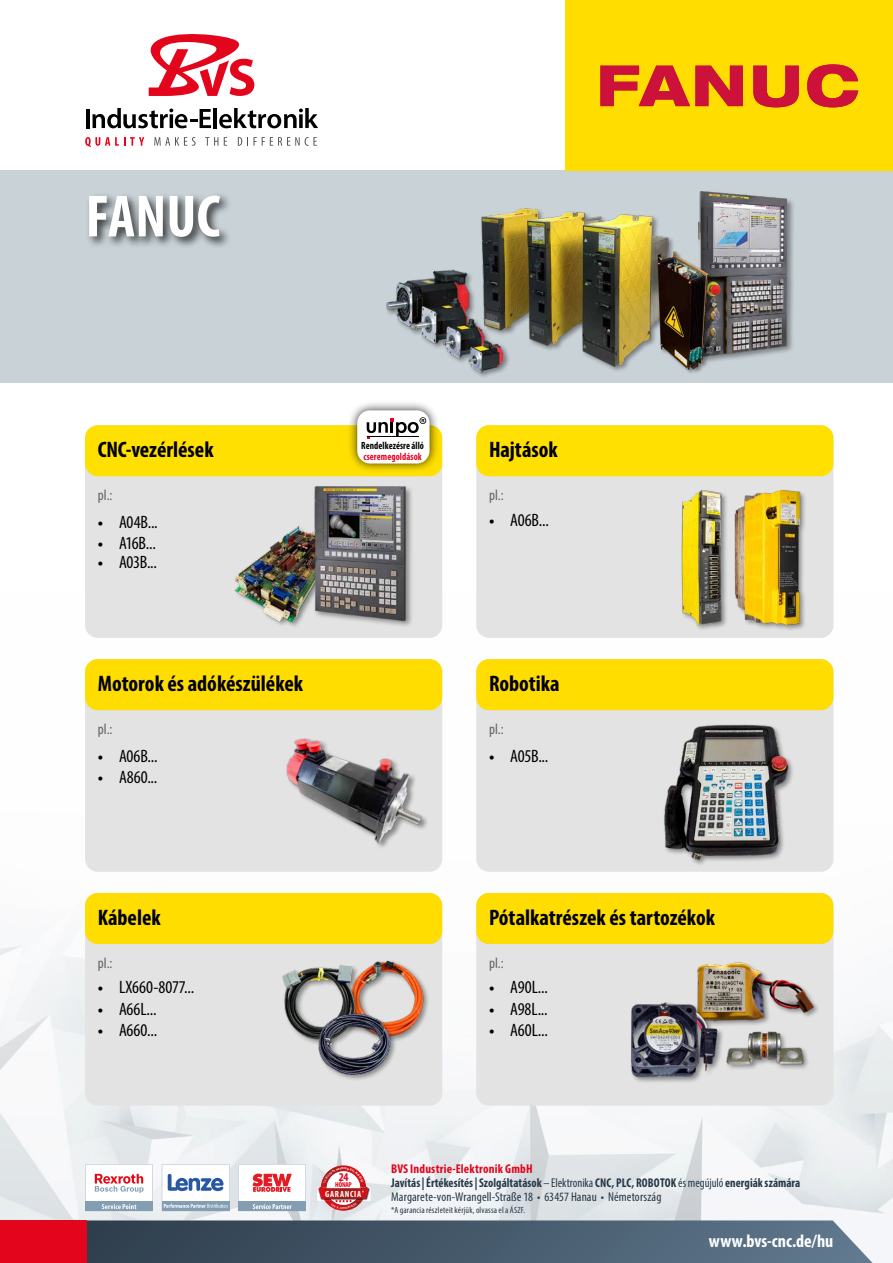
<style>
.page{position:relative;width:893px;height:1263px;background:#fff}
.page>*{position:absolute;margin:0;border:0;box-sizing:border-box;transform-origin:0 0}
.t1{font:700 condensed 60px "Myriad Pro";color:#fff}
.t2{font:700 condensed 22.5px "Myriad Pro";color:#000}
.t3{font:condensed 18px "Myriad Pro";letter-spacing:-.01em;color:#000}
.t4{font:700 condensed 18px "Myriad Pro";color:#fff}
.t5{font:condensed 15px "Myriad Pro";letter-spacing:.005em;color:#646363}
.t6{font:condensed 12.75px/14.2px "Myriad Pro";letter-spacing:.01em;color:#253746;scale:.95 1}
.t7{font:700 condensed 11.85px "Myriad Pro";color:#e3051b}
.t8{font:700 condensed 10.5px "Myriad Pro";letter-spacing:.01em;color:#000;scale:.9 1}
.t9{font:700 condensed 10.5px "Myriad Pro";letter-spacing:.01em;color:#e40524;scale:.9 1}
.t10{font:condensed 9px "Myriad Pro";letter-spacing:.02em;color:#253746}
.t11{font:700 condensed 9px "Myriad Pro";letter-spacing:.075em;color:#fff}
.t12{font:700 condensed 7.2px "Myriad Pro";letter-spacing:-.025em;color:#e3051b}
.s1{font-size:21px}
.s2{font-weight:700;color:#e3051b}
.s3{font-weight:700}
</style>
<div class="page">
<img style="left:0;top:593px;width:893px;height:627px">
<svg style="left:87px;top:1220px;width:786px;height:43px;background:#4c5f70"></svg>
<div style="left:0;top:1220px;width:87px;height:43px;background:#e3051b"></div>
<hr style="left:86px;top:109px;width:4px;height:19px;background:#000">
<svg style="left:92px;top:108px;width:119px;height:20px"></svg>
<hr style="left:213px;top:108px;width:4px;height:20px;background:#000">
<svg style="left:219px;top:108px;width:99px;height:20px"></svg>
<svg style="left:148px;top:34px;width:106px;height:62px"></svg>
<svg style="left:85px;top:137px;width:59px;height:10px"></svg>
<svg style="left:154px;top:137px;width:42px;height:9px"></svg>
<svg style="left:205px;top:137px;width:13px;height:9px"></svg>
<svg style="left:224px;top:137px;width:3px;height:9px"></svg>
<svg style="left:238px;top:137px;width:79px;height:9px"></svg>
<img style="left:317px;top:1187px;width:53px;height:14px">
<svg style="left:85px;top:1164px;width:68px;height:47px"></svg>
<svg style="left:238px;top:1164px;width:68px;height:47px"></svg>
<svg style="left:162px;top:1164px;width:67px;height:47px"></svg>
<div style="left:0;top:170px;width:893px;height:213px;background:#c9d2d7"></div>
<div style="left:85px;top:425px;width:357px;height:213px;background:#e3e3e3;border-radius:13px"></div>
<div style="left:85px;top:659px;width:357px;height:213px;background:#e3e3e3;border-radius:13px"></div>
<div style="left:476px;top:659px;width:357px;height:213px;background:#e3e3e3;border-radius:13px"></div>
<div style="left:476px;top:425px;width:357px;height:213px;background:#e3e3e3;border-radius:13px"></div>
<div style="left:85px;top:425px;width:357px;height:51px;background:#ffe000;border-radius:13px"></div>
<div style="left:85px;top:659px;width:357px;height:51px;background:#fd0;border-radius:13px"></div>
<div style="left:476px;top:659px;width:357px;height:51px;background:#fd0;border-radius:13px"></div>
<div style="left:476px;top:425px;width:357px;height:51px;background:#ffe000;border-radius:13px"></div>
<div style="left:85px;top:192px;width:147px;height:58px;background:#000;opacity:.75"></div>
<img style="left:286px;top:738px;width:137px;height:106px">
<div style="left:234px;top:526px;width:109px;height:103px;background:#000;opacity:.4"></div>
<img style="left:235px;top:526px;width:78px;height:96px">
<div style="left:663px;top:723px;width:132px;height:144px;background:#000;opacity:.4"></div>
<img style="left:663px;top:724px;width:125px;height:136px">
<div style="left:734px;top:488px;width:73px;height:143px;background:#000;opacity:.4"></div>
<img style="left:735px;top:489px;width:65px;height:136px">
<div style="left:680px;top:488px;width:49px;height:143px;background:#000;opacity:.4"></div>
<img style="left:681px;top:489px;width:41px;height:136px">
<div style="left:85px;top:893px;width:357px;height:213px;background:#e3e3e3;border-radius:13px"></div>
<div style="left:85px;top:893px;width:357px;height:51px;background:#fd0;border-radius:13px"></div>
<div style="left:350px;top:959px;width:80px;height:83px;background:#000;opacity:.4"></div>
<img style="left:351px;top:960px;width:72px;height:76px">
<div style="left:282px;top:964px;width:79px;height:82px;background:#000;opacity:.4"></div>
<img style="left:282px;top:965px;width:72px;height:75px">
<div style="left:476px;top:893px;width:357px;height:213px;background:#e3e3e3;border-radius:13px"></div>
<div style="left:476px;top:893px;width:357px;height:51px;background:#fd0;border-radius:13px"></div>
<div style="left:695px;top:961px;width:125px;height:66px;background:#000;opacity:.4"></div>
<img style="left:695px;top:961px;width:119px;height:61px">
<div style="left:725px;top:1030px;width:85px;height:41px;background:#000;opacity:.4"></div>
<img style="left:727px;top:1032px;width:76px;height:32px">
<div style="left:630px;top:1002px;width:95px;height:81px;background:#000;opacity:.4"></div>
<img style="left:630px;top:1002px;width:88px;height:75px">
<div style="left:697px;top:190px;width:98px;height:175px;background:#000;opacity:.4"></div>
<img style="left:699px;top:191px;width:88px;height:165px">
<div style="left:480px;top:207px;width:195px;height:166px;background:#000;opacity:.4"></div>
<img style="left:480px;top:207px;width:188px;height:161px">
<div style="left:385px;top:269px;width:126px;height:110px;background:#000;opacity:.4"></div>
<img style="left:385px;top:268px;width:122px;height:106px">
<div style="left:313px;top:485px;width:101px;height:143px;background:#000;opacity:.4"></div>
<img style="left:314px;top:487px;width:100px;height:136px">
<div style="left:318px;top:1012px;width:80px;height:69px;background:#000;opacity:.4"></div>
<img style="left:318px;top:1014px;width:73px;height:60px">
<div style="left:657px;top:251px;width:57px;height:124px;background:#000;opacity:.4"></div>
<img style="left:657px;top:252px;width:52px;height:117px">
<div style="left:566px;top:0;width:327px;height:170px;background:#fd0"></div>
<svg style="left:600px;top:66px;width:143px;height:40px"></svg>
<svg style="left:753px;top:66px;width:46px;height:41px"></svg>
<svg style="left:807px;top:64px;width:51px;height:43px"></svg>
<div style="left:347px;top:400px;width:92px;height:73px;background:#000;opacity:.75"></div>
<div style="left:357px;top:410px;width:72px;height:53px;background:#fff;border-radius:13px"></div>
<svg style="left:366px;top:417px;width:61px;height:22px"></svg>
<svg style="left:318px;top:1165px;width:51px;height:46px"></svg>
<h1 class="t1" style="left:86px;top:179px;width:136px">FANUC</h1>
<h2 class="t2" style="left:98px;top:435px;width:117px">CNC-vezérlések</h2>
<p class="t5" style="left:98px;top:486px;width:16px">pl.:</p>
<h3 class="t3" style="left:98px;top:511px;width:61px"><span class="s1">•</span> A04B...</h3>
<h3 class="t3" style="left:98px;top:532px;width:60px"><span class="s1">•</span> A16B...</h3>
<h3 class="t3" style="left:98px;top:551px;width:61px"><span class="s1">•</span> A03B...</h3>
<p class="t8" style="left:361px;top:439px;width:71px">Rendelkezésre álló</p>
<p class="t9" style="left:363px;top:449px;width:66px">cseremegoldások</p>
<h2 class="t2" style="left:489px;top:435px;width:70px">Hajtások</h2>
<p class="t5" style="left:489px;top:486px;width:16px">pl.:</p>
<h3 class="t3" style="left:489px;top:509px;width:61px"><span class="s1">•</span> A06B...</h3>
<h2 class="t2" style="left:98px;top:669px;width:207px">Motorok és adókészülékek</h2>
<h2 class="t2" style="left:489px;top:669px;width:72px">Robotika</h2>
<p class="t5" style="left:98px;top:720px;width:16px">pl.:</p>
<h3 class="t3" style="left:98px;top:745px;width:61px"><span class="s1">•</span> A06B...</h3>
<h3 class="t3" style="left:98px;top:766px;width:61px"><span class="s1">•</span> A860...</h3>
<h2 class="t2" style="left:98px;top:903px;width:65px">Kábelek</h2>
<p class="t5" style="left:98px;top:954px;width:16px">pl.:</p>
<h3 class="t3" style="left:98px;top:976px;width:98px"><span class="s1">•</span> LX660-8077...</h3>
<h3 class="t3" style="left:98px;top:998px;width:60px"><span class="s1">•</span> A66L...</h3>
<h3 class="t3" style="left:98px;top:1019px;width:61px"><span class="s1">•</span> A660...</h3>
<p class="t5" style="left:489px;top:720px;width:16px">pl.:</p>
<h3 class="t3" style="left:489px;top:745px;width:61px"><span class="s1">•</span> A05B...</h3>
<h2 class="t2" style="left:489px;top:903px;width:227px">Pótalkatrészek és tartozékok</h2>
<p class="t5" style="left:489px;top:954px;width:16px">pl.:</p>
<h3 class="t3" style="left:489px;top:976px;width:60px"><span class="s1">•</span> A90L...</h3>
<h3 class="t3" style="left:489px;top:998px;width:60px"><span class="s1">•</span> A98L...</h3>
<h3 class="t3" style="left:489px;top:1019px;width:60px"><span class="s1">•</span> A60L...</h3>
<p class="t7" style="left:339px;top:1169px;width:11px">24</p>
<p class="t12" style="left:335px;top:1180px;width:18px">HÓNAP</p>
<p class="t11" style="left:325px;top:1188px;width:40px">GARANCIA<sup>*</sup></p>
<p class="t6" style="left:391px;top:1161px;width:432px"><span class="s2">BVS Industrie-Elektronik GmbH<br></span><span class="s3">Javítás | Értékesítés | Szolgáltatások</span> – Elektronika <span class="s3">CNC, PLC, ROBOTOK</span> és megújuló <span class="s3">energiák számára<br></span>Margarete-von-Wrangell-Straße 18 • 63457 Hanau • Németország</p>
<p class="t10" style="left:391px;top:1205px;width:136px">*A garancia részleteit kérjük, olvassa el a ÁSZF.</p>
<h3 class="t4" style="left:709px;top:1230px;width:126px">www.bvs-cnc.de/hu</h3>
</div>
